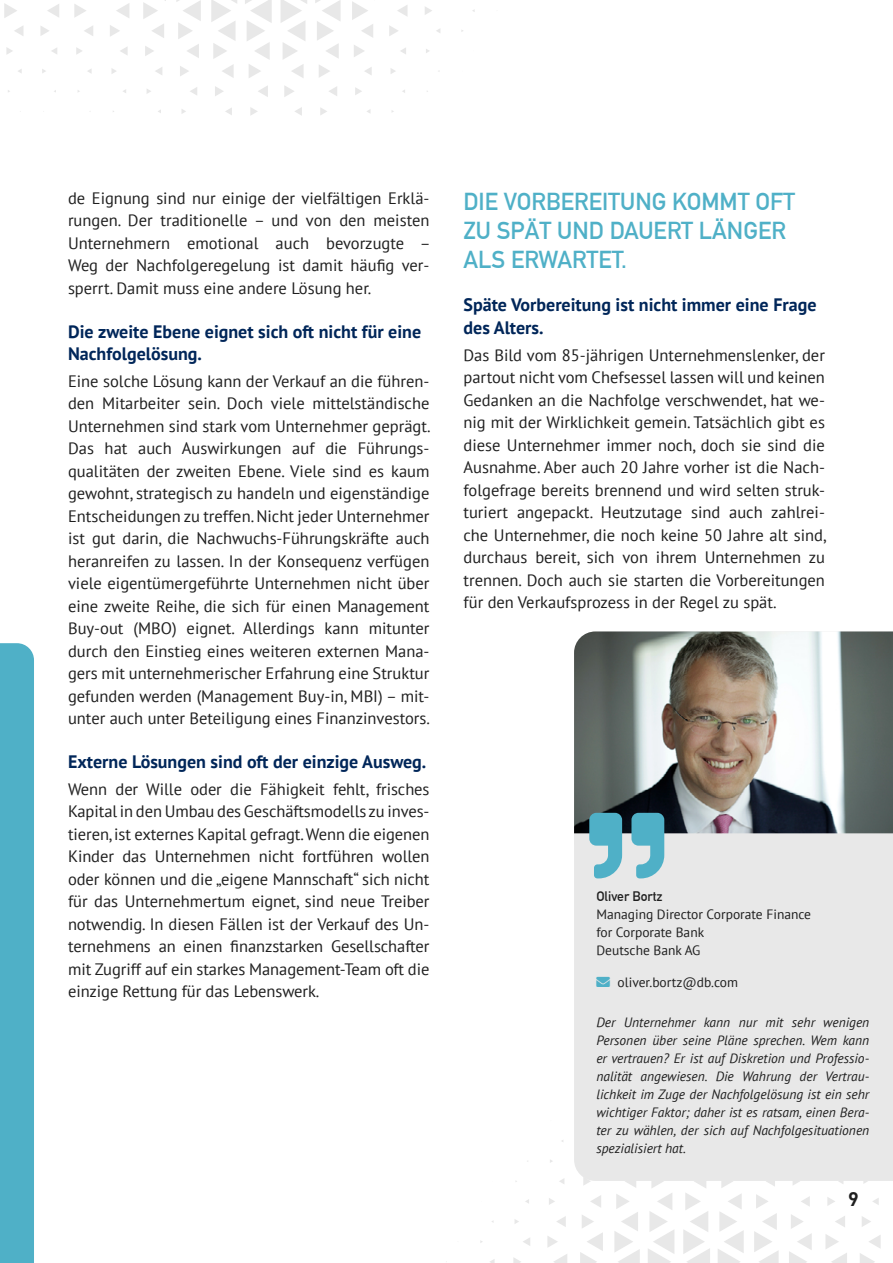
<style>
.page{position:relative;width:893px;height:1263px;background:#fff}
.page>*{position:absolute;margin:0;border:0;box-sizing:border-box;transform-origin:0 0}
.t1{font:700 24px/28.8px "DIN Alternate";color:#4fb0c7}
.t2{font:700 19.5px "DIN";color:#1f1f1f}
.t3{font:700 18px/22.5px "PT Sans";color:#002659}
.t4{font:16.5px/22.5px "PT Sans";color:#1f1f1f;text-align:justify}
.t5{font:italic 13.5px/18px "PT Sans";color:#1f1f1f;text-align:justify}
.t6{font:13.5px/18px "PT Sans";color:#1f1f1f}
.t7{font:700 13.5px "DIN Alternate";color:#1f1f1f}
</style>
<div class="page">
<svg style="left:425px;top:7px;width:7px;height:8px"></svg>
<svg style="left:397px;top:5px;width:11px;height:11px"></svg>
<svg style="left:389px;top:25px;width:9px;height:11px"></svg>
<svg style="left:401px;top:48px;width:5px;height:6px"></svg>
<svg style="left:352px;top:1px;width:21px;height:37px"></svg>
<svg style="left:391px;top:68px;width:5px;height:6px"></svg>
<svg style="left:354px;top:45px;width:10px;height:12px"></svg>
<svg style="left:365px;top:67px;width:7px;height:8px"></svg>
<svg style="left:355px;top:87px;width:7px;height:8px"></svg>
<svg style="left:315px;top:0;width:26px;height:77px"></svg>
<svg style="left:329px;top:86px;width:8px;height:10px"></svg>
<svg style="left:281px;top:0;width:26px;height:78px"></svg>
<svg style="left:320px;top:108px;width:7px;height:7px"></svg>
<svg style="left:284px;top:86px;width:10px;height:11px"></svg>
<svg style="left:295px;top:107px;width:7px;height:9px"></svg>
<svg style="left:245px;top:0;width:27px;height:78px"></svg>
<svg style="left:258px;top:86px;width:10px;height:11px"></svg>
<svg style="left:211px;top:0;width:26px;height:78px"></svg>
<svg style="left:250px;top:107px;width:8px;height:8px"></svg>
<svg style="left:176px;top:0;width:25px;height:58px"></svg>
<svg style="left:215px;top:86px;width:9px;height:10px"></svg>
<svg style="left:225px;top:108px;width:7px;height:7px"></svg>
<svg style="left:143px;top:0;width:23px;height:38px"></svg>
<svg style="left:180px;top:66px;width:9px;height:10px"></svg>
<svg style="left:190px;top:87px;width:7px;height:8px"></svg>
<svg style="left:116px;top:3px;width:13px;height:15px"></svg>
<svg style="left:145px;top:46px;width:9px;height:10px"></svg>
<svg style="left:155px;top:67px;width:7px;height:8px"></svg>
<svg style="left:110px;top:25px;width:10px;height:11px"></svg>
<svg style="left:120px;top:47px;width:8px;height:8px"></svg>
<svg style="left:147px;top:89px;width:4px;height:5px"></svg>
<svg style="left:74px;top:4px;width:12px;height:13px"></svg>
<svg style="left:84px;top:26px;width:9px;height:10px"></svg>
<svg style="left:111px;top:68px;width:5px;height:6px"></svg>
<svg style="left:47px;top:4px;width:12px;height:13px"></svg>
<svg style="left:76px;top:47px;width:6px;height:7px"></svg>
<svg style="left:88px;top:69px;width:4px;height:4px"></svg>
<svg style="left:40px;top:26px;width:9px;height:10px"></svg>
<svg style="left:52px;top:48px;width:5px;height:6px"></svg>
<svg style="left:4px;top:3px;width:13px;height:15px"></svg>
<svg style="left:14px;top:26px;width:9px;height:10px"></svg>
<svg style="left:6px;top:47px;width:7px;height:7px"></svg>
<svg style="left:18px;top:69px;width:4px;height:4px"></svg>
<svg style="left:490px;top:1259px;width:5px;height:4px"></svg>
<svg style="left:513px;top:1258px;width:8px;height:5px"></svg>
<svg style="left:523px;top:1238px;width:7px;height:8px"></svg>
<svg style="left:514px;top:1219px;width:5px;height:5px"></svg>
<svg style="left:547px;top:1236px;width:20px;height:27px"></svg>
<svg style="left:557px;top:1216px;width:9px;height:11px"></svg>
<svg style="left:549px;top:1198px;width:6px;height:7px"></svg>
<svg style="left:580px;top:1215px;width:23px;height:48px"></svg>
<svg style="left:559px;top:1179px;width:5px;height:5px"></svg>
<svg style="left:590px;top:1195px;width:11px;height:13px"></svg>
<svg style="left:583px;top:1181px;width:8px;height:4px"></svg>
<svg style="left:614px;top:1181px;width:26px;height:82px"></svg>
<svg style="left:648px;top:1181px;width:26px;height:82px"></svg>
<svg style="left:683px;top:1181px;width:27px;height:82px"></svg>
<svg style="left:718px;top:1181px;width:26px;height:82px"></svg>
<svg style="left:754px;top:1194px;width:25px;height:69px"></svg>
<svg style="left:789px;top:1214px;width:23px;height:49px"></svg>
<svg style="left:766px;top:1181px;width:9px;height:5px"></svg>
<svg style="left:825px;top:1234px;width:22px;height:29px"></svg>
<svg style="left:801px;top:1196px;width:9px;height:10px"></svg>
<svg style="left:793px;top:1181px;width:7px;height:4px"></svg>
<svg style="left:835px;top:1216px;width:10px;height:11px"></svg>
<svg style="left:827px;top:1197px;width:8px;height:9px"></svg>
<svg style="left:860px;top:1235px;width:21px;height:28px"></svg>
<svg style="left:862px;top:1216px;width:9px;height:11px"></svg>
<svg style="left:873px;top:1198px;width:6px;height:7px"></svg>
<div style="left:0;top:643px;width:34px;height:620px;background:#4fb0c7"></div>
<div style="left:574px;top:844px;width:319px;height:337px;background:#e8e8e8"></div>
<svg style="left:574px;top:833px;width:319px;height:11px;background:#e3e3e3"></svg>
<img style="left:574px;top:631px;width:319px;height:202px">
<svg style="left:596px;top:976px;width:14px;height:10px"></svg>
<svg style="left:589px;top:813px;width:75px;height:65px;background:#a1a3a5"></svg>
<p class="t4" style="left:68px;top:186px;width:364px">de Eignung sind nur einige der vielfältigen Erklä&shy;rungen. Der traditionelle – und von den meisten Unternehmern emotional auch bevorzugte – Weg der Nachfolgeregelung ist damit häufig ver&shy;sperrt. Damit muss eine andere Lösung her.</p>
<p class="t3" style="left:68px;top:320px;width:355px">Die zweite Ebene eignet sich oft nicht für eine<br>Nachfolgelösung.</p>
<p class="t4" style="left:68px;top:369px;width:364px;text-align:left">Eine solche Lösung kann der Verkauf an die führen&shy;den Mitarbeiter sein. Doch viele mittelständische Unternehmen sind stark vom Unternehmer geprägt.<br>Das hat auch Auswirkungen auf die Führungs&shy;qualitäten der zweiten Ebene. Viele sind es kaum gewohnt, strategisch zu handeln und eigenständige Entscheidungen zu treffen. Nicht jeder Unternehmer ist gut darin, die Nachwuchs-Führungskräfte auch heranreifen zu lassen. In der Konsequenz verfügen viele eigentümergeführte Unternehmen nicht über eine zweite Reihe, die sich für einen Management Buy-out (MBO) eignet. Allerdings kann mitunter durch den Einstieg eines weiteren externen Mana&shy;gers mit unternehmerischer Erfahrung eine Struktur gefunden werden (Management Buy-in, MBI) – mit&shy;unter auch unter Beteiligung eines Finanzinvestors.</p>
<p class="t3" style="left:68px;top:750px;width:360px">Externe Lösungen sind oft der einzige Ausweg.</p>
<p class="t4" style="left:68px;top:777px;width:363px">Wenn der Wille oder die Fähigkeit fehlt, frisches Kapital in den Umbau des Geschäftsmodells zu inves&shy;tieren, ist externes Kapital gefragt. Wenn die eigenen Kinder das Unternehmen nicht fortführen wollen oder können und die „eigene Mannschaft“ sich nicht für das Unternehmertum eignet, sind neue Treiber notwendig. In diesen Fällen ist der Verkauf des Un&shy;ternehmens an einen finanzstarken Gesellschafter mit Zugriff auf ein starkes Management-Team oft die einzige Rettung für das Lebenswerk.</p>
<h1 class="t1" style="left:463px;top:185px;width:333px">DIE VORBEREITUNG KOMMT OFT<br>ZU SPÄT UND DAUERT LÄNGER<br>ALS ERWARTET.</h1>
<p class="t3" style="left:463px;top:293px;width:354px">Späte Vorbereitung ist nicht immer eine Frage des Alters.</p>
<p class="t4" style="left:463px;top:343px;width:364px">Das Bild vom 85-jährigen Unternehmenslenker, der partout nicht vom Chefsessel lassen will und keinen Gedanken an die Nachfolge verschwendet, hat we&shy;nig mit der Wirklichkeit gemein. Tatsächlich gibt es diese Unternehmer immer noch, doch sie sind die Ausnahme. Aber auch 20 Jahre vorher ist die Nach&shy;folgefrage bereits brennend und wird selten struk&shy;turiert angepackt. Heutzutage sind auch zahlrei&shy;che Unternehmer, die noch keine 50 Jahre alt sind, durchaus bereit, sich von ihrem Unternehmen zu trennen. Doch auch sie starten die Vorbereitungen für den Verkaufsprozess in der Regel zu spät.</p>
<p class="t7" style="left:596px;top:886px;width:68px">Oliver Bortz</p>
<p class="t6" style="left:596px;top:905px;width:216px">Managing Director Corporate Finance for Corporate Bank<br>Deutsche Bank AG</p>
<p class="t6" style="left:618px;top:972px;width:122px">oliver.bortz@db.com</p>
<p class="t5" style="left:596px;top:1013px;width:274px">Der Unternehmer kann nur mit sehr wenigen Personen über seine Pläne sprechen. Wem kann er vertrauen? Er ist auf Diskretion und Professio&shy;nalität angewiesen. Die Wahrung der Vertrau&shy;lichkeit im Zuge der Nachfolgelösung ist ein sehr wichtiger Faktor; daher ist es ratsam, einen Bera&shy;ter zu wählen, der sich auf Nachfolgesituationen spezialisiert hat.</p>
<p class="t2" style="left:848px;top:1186px;width:12px">9</p>
</div>
